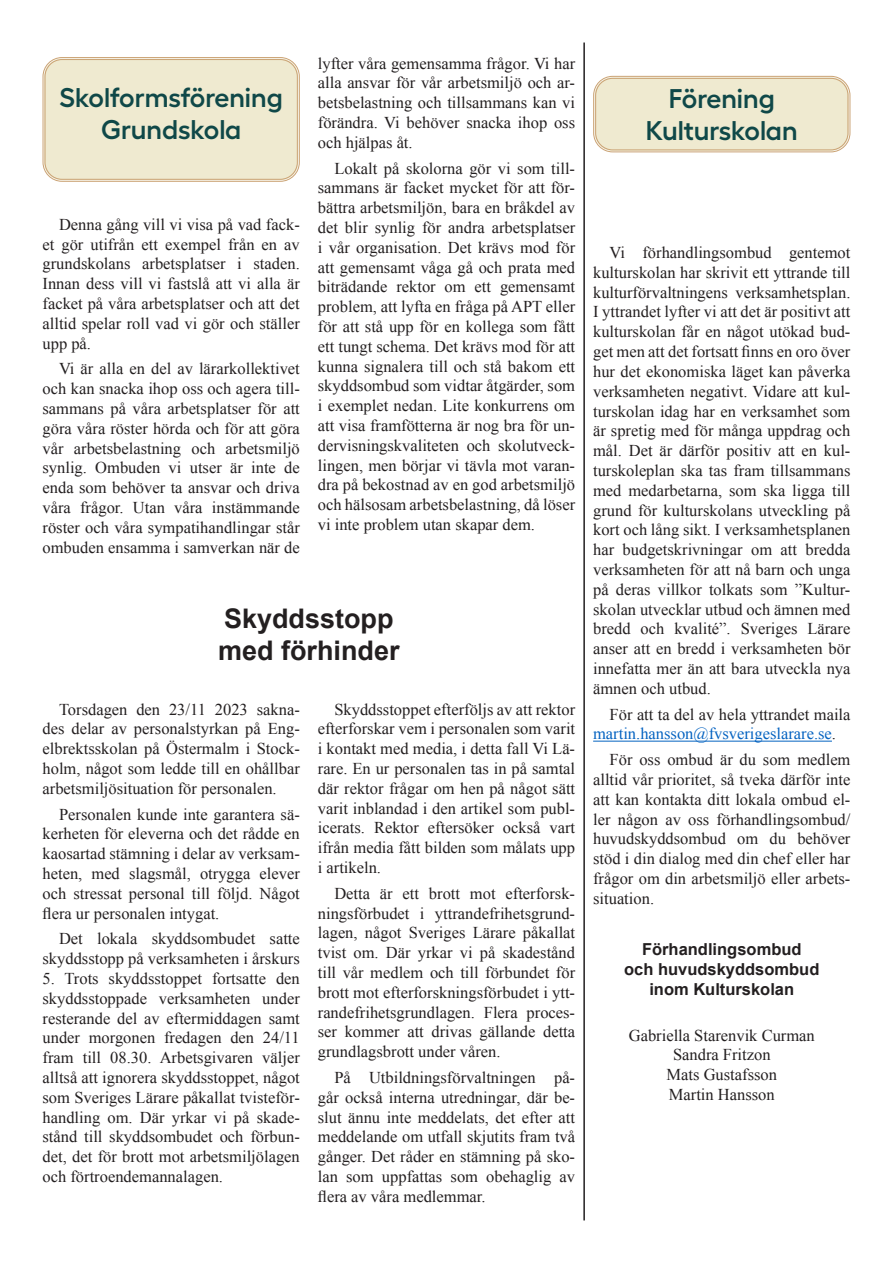
<style>
.page{position:relative;width:893px;height:1263px;background:#fff}
.page>*{position:absolute;margin:0;border:0;box-sizing:border-box;transform-origin:0 0}
.t1{font:600 27px "Hellix";color:#0f4848}
.t2{font:700 27px "Arial";color:#231f20}
.t3{font:16.5px/19.8px "Times New Roman";color:#231f20;text-align:justify}
.t4{font:16.5px/19.8px "Times New Roman";color:#0563c1}
.t5{font:700 16.5px/19.8px "Arial";color:#231f20;text-align:center}
.s1{color:#231f20}
</style>
<div class="page">
<div style="left:44px;top:59px;width:254px;height:121px;background:#efead0;border-radius:18px"></div>
<div style="left:43px;top:57px;width:257px;height:125px;border:1px solid #caa273;border-radius:19px"></div>
<div style="left:45px;top:59px;width:253px;height:121px;border:1px solid #caa273;border-radius:17px"></div>
<div style="left:595px;top:77px;width:254px;height:74px;background:#efead0;border-radius:18px"></div>
<div style="left:593px;top:76px;width:257px;height:76px;border:1px solid #caa273;border-radius:19px"></div>
<div style="left:595px;top:78px;width:253px;height:72px;border:1px solid #caa273;border-radius:17px"></div>
<hr style="left:593px;top:741px;width:239px;height:1px;background:#0563c1">
<hr style="left:583px;top:43px;width:2px;height:1177px;background:#231f20">
<p class="t1" style="left:60px;top:76px;width:225px">Skolformsförening</p>
<p class="t1" style="left:101px;top:108px;width:142px">Grundskola</p>
<p class="t3" style="left:43px;top:214px;width:259px;text-indent:16px">Denna gång vill vi visa på vad fack&shy;et gör utifrån ett exempel från en av grundskolans arbetsplatser i staden.<br>Innan dess vill vi fastslå att vi alla är facket på våra arbetsplatser och att det alltid spelar roll vad vi gör och ställer upp på.</p>
<p class="t3" style="left:43px;top:359px;width:259px;text-indent:16px">Vi är alla en del av lärarkollektivet och kan snacka ihop oss och agera till&shy;sammans på våra arbetsplatser för att göra våra röster hörda och för att göra vår arbetsbelastning och arbetsmiljö synlig. Ombuden vi utser är inte de enda som behöver ta ansvar och driva våra frågor. Utan våra instämmande röster och våra sympatihandlingar står ombuden ensamma i samverkan när de</p>
<p class="t3" style="left:318px;top:53px;width:259px">lyfter våra gemensamma frågor. Vi har alla ansvar för vår arbetsmiljö och ar&shy;betsbelastning och tillsammans kan vi förändra. Vi behöver snacka ihop oss och hjälpas åt.</p>
<p class="t3" style="left:318px;top:158px;width:259px;text-indent:16px">Lokalt på skolorna gör vi som till&shy;sammans är facket mycket för att för&shy;bättra arbetsmiljön, bara en bråkdel av det blir synlig för andra arbetsplatser i vår organisation. Det krävs mod för att gemensamt våga gå och prata med biträdande rektor om ett gemensamt problem, att lyfta en fråga på APT eller för att stå upp för en kollega som fått ett tungt schema. Det krävs mod för att kunna signalera till och stå bakom ett skyddsombud som vidtar åtgärder, som i exemplet nedan. Lite konkurrens om att visa framfötterna är nog bra för un&shy;dervisningskvaliteten och skolutveck&shy;lingen, men börjar vi tävla mot varan&shy;dra på bekostnad av en god arbetsmiljö och hälsosam arbetsbelastning, då löser vi inte problem utan skapar dem.</p>
<p class="t2" style="left:224px;top:600px;width:171px">Skyddsstopp</p>
<p class="t2" style="left:218px;top:633px;width:183px">med förhinder</p>
<p class="t3" style="left:43px;top:699px;width:259px;text-indent:16px">Torsdagen den 23/11 2023 sakna&shy;des delar av personalstyrkan på Eng&shy;elbrektsskolan på Östermalm i Stock&shy;holm, något som ledde till en ohållbar arbetsmiljösituation för personalen.</p>
<p class="t3" style="left:43px;top:804px;width:259px;text-indent:16px">Personalen kunde inte garantera sä&shy;kerheten för eleverna och det rådde en kaosartad stämning i delar av verksam&shy;heten, med slagsmål, otrygga elever och stressat personal till följd. Något flera ur personalen intygat.</p>
<p class="t3" style="left:43px;top:929px;width:259px;text-align:right">Det lokala skyddsombudet satte skyddsstopp på verksamheten i årskurs</p>
<p class="t3" style="left:43px;top:968px;width:259px">5. Trots skyddsstoppet fortsatte den skyddsstoppade verksamheten under resterande del av eftermiddagen samt under morgonen fredagen den 24/11 fram till 08.30. Arbetsgivaren väljer alltså att ignorera skyddsstoppet, något som Sveriges Lärare påkallat tvisteför&shy;handling om. Där yrkar vi på skade&shy;stånd till skyddsombudet och förbun&shy;det, det för brott mot arbetsmiljölagen och förtroendemannalagen.</p>
<p class="t3" style="left:318px;top:699px;width:259px;text-indent:16px">Skyddsstoppet efterföljs av att rektor efterforskar vem i personalen som varit i kontakt med media, i detta fall Vi Lä&shy;rare. En ur personalen tas in på samtal där rektor frågar om hen på något sätt varit inblandad i den artikel som publ&shy;icerats. Rektor eftersöker också vart ifrån media fått bilden som målats upp i artikeln.</p>
<p class="t3" style="left:318px;top:883px;width:259px;text-indent:16px">Detta är ett brott mot efterforsk&shy;ningsförbudet i yttrandefrihetsgrund&shy;lagen, något Sveriges Lärare påkallat tvist om. Där yrkar vi på skadestånd till vår medlem och till förbundet för brott mot efterforskningsförbudet i ytt&shy;randefrihetsgrundlagen. Flera proces&shy;ser kommer att drivas gällande detta grundlagsbrott under våren.</p>
<p class="t3" style="left:318px;top:1067px;width:259px;text-indent:16px">På Utbildningsförvaltningen på&shy;går också interna utredningar, där be&shy;slut ännu inte meddelats, det efter att meddelande om utfall skjutits fram två gånger. Det råder en stämning på sko&shy;lan som uppfattas som obehaglig av flera av våra medlemmar.</p>
<p class="t1" style="left:669px;top:77px;width:107px">Förening</p>
<p class="t1" style="left:646px;top:110px;width:153px">Kulturskolan</p>
<p class="t3" style="left:593px;top:242px;width:259px;text-indent:16px">Vi förhandlingsombud gentemot kulturskolan har skrivit ett yttrande till kulturförvaltningens verksamhetsplan.<br>I yttrandet lyfter vi att det är positivt att kulturskolan får en något utökad bud&shy;get men att det fortsatt finns en oro över hur det ekonomiska läget kan påverka verksamheten negativt. Vidare att kul&shy;turskolan idag har en verksamhet som är spretig med för många uppdrag och mål. Det är därför positiv att en kul&shy;turskoleplan ska tas fram tillsammans med medarbetarna, som ska ligga till grund för kulturskolans utveckling på kort och lång sikt. I verksamhetsplanen har budgetskrivningar om att bredda verksamheten för att nå barn och unga på deras villkor tolkats som ”Kultur&shy;skolan utvecklar utbud och ämnen med bredd och kvalité”. Sveriges Lärare anser att en bredd i verksamheten bör innefatta mer än att bara utveckla nya ämnen och utbud.</p>
<p class="t4" style="left:593px;top:704px;width:259px;text-indent:16px"><span class="s1">För att ta del av hela yttrandet maila </span>martin.hansson@fvsverigeslarare.se<span class="s1">.</span></p>
<p class="t3" style="left:593px;top:749px;width:259px;text-indent:16px">För oss ombud är du som medlem alltid vår prioritet, så tveka därför inte att kan kontakta ditt lokala ombud el&shy;ler någon av oss förhandlingsombud/ huvudskyddsombud om du behöver stöd i din dialog med din chef eller har frågor om din arbetsmiljö eller arbets&shy;situation.</p>
<p class="t5" style="left:624px;top:940px;width:197px">Förhandlingsombud<br>och huvudskyddsombud inom Kulturskolan</p>
<p class="t3" style="left:629px;top:1025px;width:188px;text-align:center">Gabriella Starenvik Curman<br>Sandra Fritzon<br>Mats Gustafsson<br>Martin Hansson</p>
</div>
